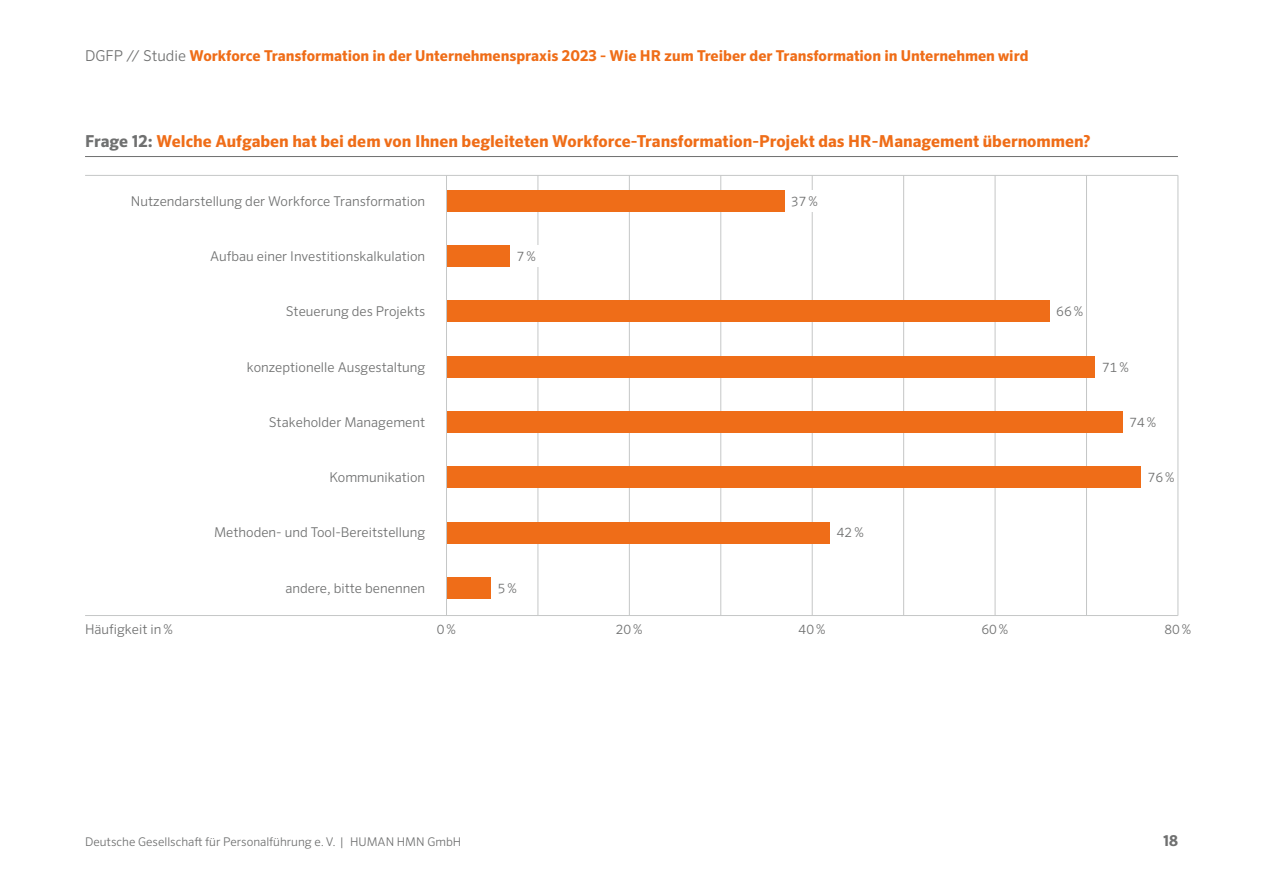
<style>
.page{position:relative;width:1263px;height:893px;background:#fff}
.page>*{position:absolute;margin:0;border:0;box-sizing:border-box;transform-origin:0 0}
.Headline_Abbildung{font:700 16.5px "Sero Pro";color:#ef6d18}
.t1{font:700 15px "Sero Pro";color:#ef6d18}
.t2{font:700 15px "Sero Pro";color:#6f7070}
.Grafik_Beschriftung{font:300 13.5px "Sero Pro";color:#6f7070}
.t3{font:300 12px "Sero Pro";color:#6f7070}
.s1{font-weight:300;color:#6f7070}
.s2{color:#6f7070}
</style>
<div class="page">
<hr style="left:85px;top:156px;width:1093px;height:1px;background:#6f7070">
<hr style="left:537px;top:176px;width:1px;height:439px;background:#c5c7c7">
<hr style="left:629px;top:176px;width:1px;height:439px;background:#c5c7c7">
<hr style="left:720px;top:176px;width:1px;height:439px;background:#c5c7c7">
<hr style="left:812px;top:176px;width:1px;height:439px;background:#c5c7c7">
<hr style="left:903px;top:176px;width:1px;height:439px;background:#c5c7c7">
<hr style="left:995px;top:176px;width:1px;height:439px;background:#c5c7c7">
<hr style="left:1086px;top:176px;width:1px;height:439px;background:#c5c7c7">
<hr style="left:1177px;top:176px;width:1px;height:439px;background:#c5c7c7">
<hr style="left:86px;top:175px;width:1091px;height:1px;background:#c5c7c7">
<hr style="left:86px;top:615px;width:1091px;height:1px;background:#c5c7c7">
<div style="left:446px;top:467px;width:695px;height:21px;background:#ef6d18"></div>
<div style="left:446px;top:411px;width:677px;height:22px;background:#ef6d18"></div>
<div style="left:446px;top:356px;width:650px;height:21px;background:#ef6d18"></div>
<div style="left:446px;top:301px;width:604px;height:21px;background:#ef6d18"></div>
<div style="left:446px;top:246px;width:64px;height:21px;background:#ef6d18"></div>
<div style="left:446px;top:190px;width:339px;height:22px;background:#ef6d18"></div>
<div style="left:510px;top:246px;width:43px;height:21px;background:#fff"></div>
<div style="left:785px;top:190px;width:42px;height:22px;background:#fff"></div>
<div style="left:446px;top:577px;width:46px;height:21px;background:#ef6d18"></div>
<div style="left:446px;top:522px;width:384px;height:21px;background:#ef6d18"></div>
<div style="left:491px;top:577px;width:39px;height:21px;background:#fff"></div>
<hr style="left:446px;top:176px;width:1px;height:439px;background:#c5c7c7">
<p class="t1" style="left:85px;top:46px;width:945px"><span class="s1">DGFP // Studie</span> Workforce Transformation in der Unternehmenspraxis 2023 - Wie HR zum Treiber der Transformation in Unternehmen wird</p>
<p class="Headline_Abbildung" style="left:85px;top:131px;width:1007px"><span class="s2">Frage 12:</span> Welche Aufgaben hat bei dem von Ihnen begleiteten Workforce-Transformation-Projekt das HR-Management übernommen?</p>
<p class="Grafik_Beschriftung" style="left:131px;top:193px;width:296px">Nutzendarstellung der Workforce Transformation</p>
<p class="Grafik_Beschriftung" style="left:210px;top:248px;width:216px">Aufbau einer Investitionskalkulation</p>
<p class="Grafik_Beschriftung" style="left:286px;top:304px;width:141px">Steuerung des Projekts</p>
<p class="Grafik_Beschriftung" style="left:247px;top:359px;width:180px">konzeptionelle Ausgestaltung</p>
<p class="Grafik_Beschriftung" style="left:269px;top:414px;width:158px">Stakeholder Management</p>
<p class="Grafik_Beschriftung" style="left:329px;top:469px;width:97px">Kommunikation</p>
<p class="Grafik_Beschriftung" style="left:517px;top:248px;width:21px">7%</p>
<p class="Grafik_Beschriftung" style="left:791px;top:193px;width:29px">37%</p>
<p class="Grafik_Beschriftung" style="left:214px;top:525px;width:213px">Methoden- und Tool-Bereitstellung</p>
<p class="Grafik_Beschriftung" style="left:837px;top:525px;width:29px">42%</p>
<p class="Grafik_Beschriftung" style="left:285px;top:580px;width:141px">andere, bitte benennen</p>
<p class="Grafik_Beschriftung" style="left:498px;top:580px;width:21px">5%</p>
<p class="Grafik_Beschriftung" style="left:1056px;top:304px;width:29px">66%</p>
<p class="Grafik_Beschriftung" style="left:1102px;top:359px;width:29px">71%</p>
<p class="Grafik_Beschriftung" style="left:1129px;top:414px;width:29px">74%</p>
<p class="Grafik_Beschriftung" style="left:1148px;top:469px;width:29px">76%</p>
<p class="Grafik_Beschriftung" style="left:85px;top:621px;width:89px">Häufigkeit in%</p>
<p class="Grafik_Beschriftung" style="left:437px;top:621px;width:21px">0%</p>
<p class="Grafik_Beschriftung" style="left:616px;top:621px;width:29px">20%</p>
<p class="Grafik_Beschriftung" style="left:799px;top:621px;width:29px">40%</p>
<p class="Grafik_Beschriftung" style="left:981px;top:621px;width:29px">60%</p>
<p class="Grafik_Beschriftung" style="left:1164px;top:621px;width:29px">80%</p>
<p class="t3" style="left:85px;top:835px;width:378px">Deutsche Gesellschaft für Personalführung e.V. | HUMAN HMN GmbH</p>
<p class="t2" style="left:1163px;top:832px;width:16px">18</p>
</div>
